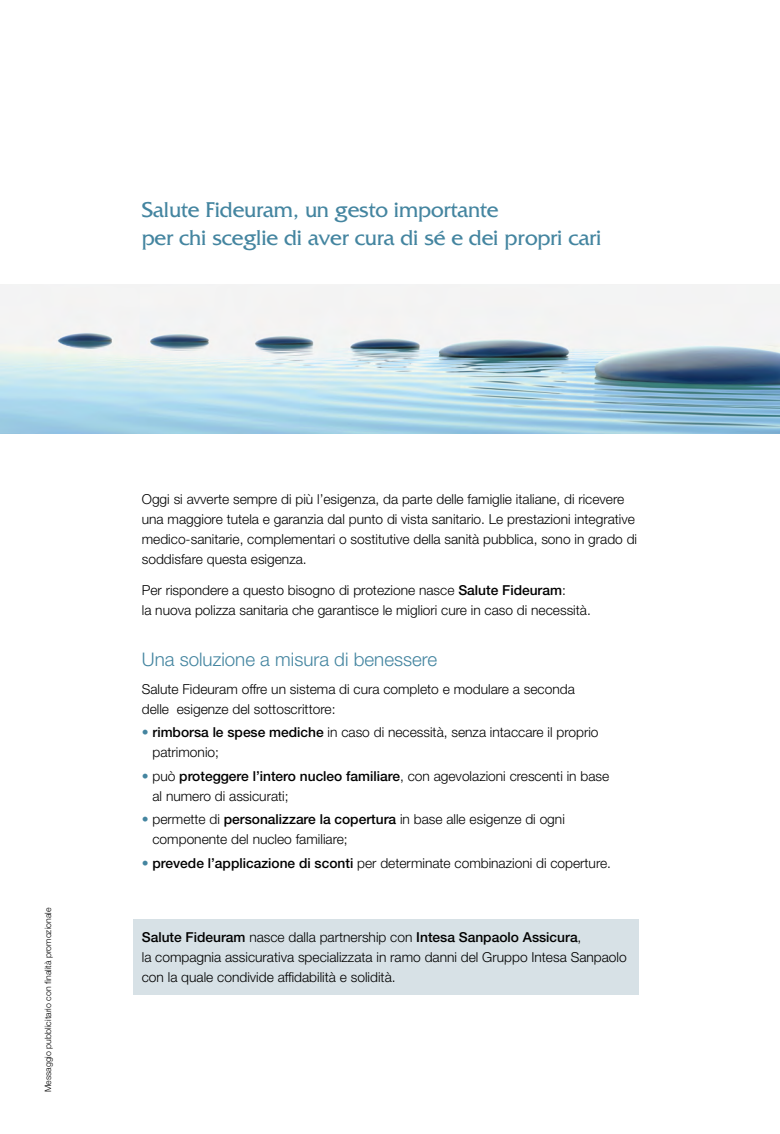
<style>
.page{position:relative;width:780px;height:1134px;background:#fff}
.page>*{position:absolute;margin:0;border:0;box-sizing:border-box;transform-origin:0 0}
.t1{font:22.5px/28.8px "Friz Quadrata";letter-spacing:-.01em;color:#4485a0}
.t2{font:300 18.75px "Helvetica Neue LT Std";color:#4485a0}
.t3{font:300 13.75px/20px "Helvetica Neue LT Std";color:#000}
.t4{font:300 8.75px "Helvetica Neue LT Std";color:#000}
.s1{font-weight:500}
.s2{color:#4485a0}
</style>
<div class="page">
<div style="left:133px;top:919px;width:505px;height:75px;background:#d7e1e6"></div>
<img style="left:0;top:284px;width:780px;height:149px">
<h1 class="t1" style="left:142px;top:195px;width:461px">Salute Fideuram, un gesto importante<br>per chi sceglie di aver cura di sé e dei propri cari</h1>
<p class="t4" style="left:43px;top:1092px;width:186px;rotate:-90deg">Messaggio pubblicitario con finalità promozionale</p>
<p class="t3" style="left:142px;top:489px;width:497px">Oggi si avverte sempre di più l’esigenza, da parte delle famiglie italiane, di ricevere una maggiore tutela e garanzia dal punto di vista sanitario. Le prestazioni integrative medico-sanitarie, complementari o sostitutive della sanità pubblica, sono in grado di soddisfare questa esigenza.</p>
<p class="t3" style="left:142px;top:580px;width:450px">Per rispondere a questo bisogno di protezione nasce <span class="s1">Salute Fideuram</span>:<br>la nuova polizza sanitaria che garantisce le migliori cure in caso di necessità.</p>
<h2 class="t2" style="left:142px;top:648px;width:297px">Una soluzione a misura di benessere</h2>
<p class="t3" style="left:142px;top:678px;width:434px">Salute Fideuram offre un sistema di cura completo e modulare a seconda delle esigenze del sottoscrittore:</p>
<p class="t3" style="left:152px;top:722px;width:447px;text-indent:-11px"><span class="s2">•</span> <span class="s1">rimborsa le spese mediche</span> in caso di necessità, senza intaccare il proprio patrimonio;</p>
<p class="t3" style="left:152px;top:765px;width:458px;text-indent:-11px"><span class="s2">•</span> può <span class="s1">proteggere l’intero nucleo familiare</span>, con agevolazioni crescenti in base al numero di assicurati;</p>
<p class="t3" style="left:152px;top:809px;width:414px;text-indent:-11px"><span class="s2">•</span> permette di <span class="s1">personalizzare la copertura</span> in base alle esigenze di ogni componente del nucleo familiare;</p>
<p class="t3" style="left:142px;top:853px;width:470px"><span class="s2">•</span> <span class="s1">prevede l’applicazione di sconti</span> per determinate combinazioni di coperture.</p>
<p class="t3" style="left:142px;top:927px;width:486px"><span class="s1">Salute Fideuram</span> nasce dalla partnership con <span class="s1">Intesa Sanpaolo Assicura</span>,<br>la compagnia assicurativa specializzata in ramo danni del Gruppo Intesa Sanpaolo con la quale condivide affidabilità e solidità.</p>
</div>
